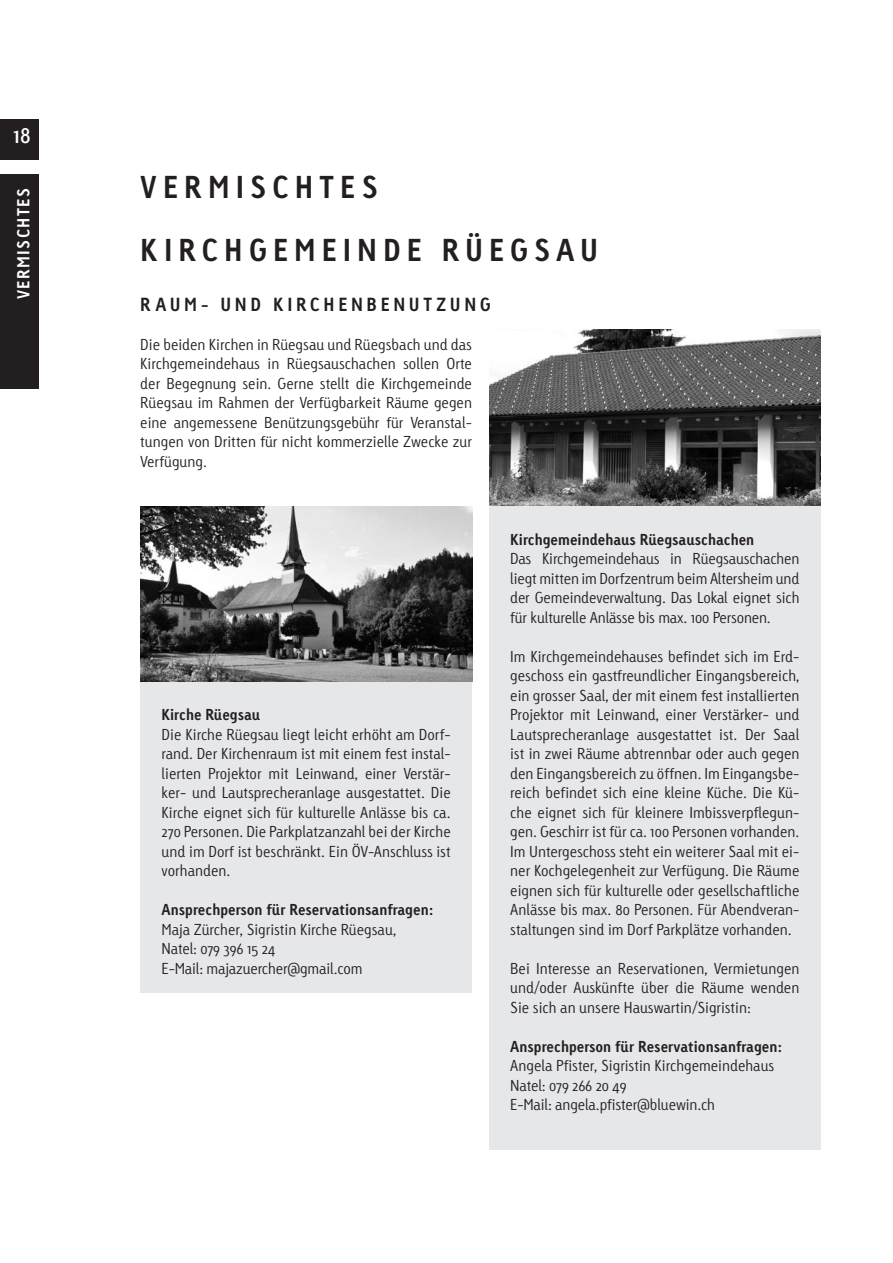
<style>
.page{position:relative;width:893px;height:1263px;background:#fff}
.page>*{position:absolute;margin:0;border:0;box-sizing:border-box;transform-origin:0 0}
.t1{font:700 30px/63px "Linotype Tetria";letter-spacing:.2em;color:#231f20}
.t2{font:22.5px "Linotype Tetria";color:#fff}
.t3{font:700 18px "Linotype Tetria";letter-spacing:.205em;color:#231f20}
.t4{font:700 16.5px "Linotype Tetria";letter-spacing:.09em;color:#fff}
.t5{font:300 15px/19.5px "Linotype Tetria";color:#231f20;text-align:justify}
.t6{font:700 15px "Linotype Tetria";color:#231f20}
</style>
<div class="page">
<div style="left:0;top:119px;width:39px;height:40px;background:#231f20"></div>
<div style="left:0;top:174px;width:39px;height:215px;background:#231f20"></div>
<div style="left:140px;top:642px;width:332px;height:351px;background:#e6e7e9"></div>
<div style="left:489px;top:505px;width:332px;height:644px;background:#e6e7e9"></div>
<img style="left:489px;top:330px;width:332px;height:175px">
<img style="left:140px;top:506px;width:332px;height:176px">
<h2 class="t2" style="left:13px;top:121px;width:19px">18</h2>
<p class="t4" style="left:13px;top:299px;width:113px;rotate:-90deg">VERMISCHTES</p>
<h1 class="t1" style="left:140px;top:156px;width:459px">VERMISCHTES<br>KIRCHGEMEINDE RÜEGSAU</h1>
<p class="t3" style="left:140px;top:293px;width:352px">RAUM- UND KIRCHENBENUTZUNG</p>
<p class="t5" style="left:140px;top:335px;width:333px">Die beiden Kirchen in Rüegsau und Rüegsbach und das Kirchgemeindehaus in Rüegsauschachen sollen Orte der Begegnung sein. Gerne stellt die Kirchgemeinde Rüegsau im Rahmen der Verfügbarkeit Räume gegen eine angemessene Benützungsgebühr für Veranstal&shy;tungen von Dritten für nicht kommerzielle Zwecke zur Verfügung.</p>
<p class="t6" style="left:162px;top:705px;width:100px">Kirche Rüegsau</p>
<p class="t5" style="left:162px;top:725px;width:291px">Die Kirche Rüegsau liegt leicht erhöht am Dorf&shy;rand. Der Kirchenraum ist mit einem fest instal&shy;lierten Projektor mit Leinwand, einer Verstär&shy;ker- und Lautsprecheranlage ausgestattet. Die Kirche eignet sich für kulturelle Anlässe bis ca.<br>270 Personen. Die Parkplatzanzahl bei der Kirche und im Dorf ist beschränkt. Ein ÖV-Anschluss ist vorhanden.</p>
<p class="t6" style="left:162px;top:900px;width:273px">Ansprechperson für Reservationsanfragen:</p>
<p class="t5" style="left:162px;top:920px;width:236px;text-align:left">Maja Zürcher, Sigristin Kirche Rüegsau,<br>Natel: 079 396 15 24<br>E-Mail: majazuercher@gmail.com</p>
<p class="t6" style="left:510px;top:530px;width:246px">Kirchgemeindehaus Rüegsauschachen</p>
<p class="t5" style="left:510px;top:549px;width:291px">Das Kirchgemeindehaus in Rüegsauschachen liegt mitten im Dorfzentrum beim Altersheim und der Gemeindeverwaltung. Das Lokal eignet sich für kulturelle Anlässe bis max. 100 Personen.</p>
<p class="t5" style="left:510px;top:647px;width:291px">Im Kirchgemeindehauses befindet sich im Erd&shy;geschoss ein gastfreundlicher Eingangsbereich, ein grosser Saal, der mit einem fest installierten Projektor mit Leinwand, einer Verstärker- und Lautsprecheranlage ausgestattet ist. Der Saal ist in zwei Räume abtrennbar oder auch gegen den Eingangsbereich zu öffnen. Im Eingangsbe&shy;reich befindet sich eine kleine Küche. Die Kü&shy;che eignet sich für kleinere Imbissverpflegun&shy;gen. Geschirr ist für ca. 100 Personen vorhanden.<br>Im Untergeschoss steht ein weiterer Saal mit ei&shy;ner Kochgelegenheit zur Verfügung. Die Räume eignen sich für kulturelle oder gesellschaftliche Anlässe bis max. 80 Personen. Für Abendveran&shy;staltungen sind im Dorf Parkplätze vorhanden.</p>
<p class="t5" style="left:510px;top:959px;width:291px">Bei Interesse an Reservationen, Vermietungen und/oder Auskünfte über die Räume wenden Sie sich an unsere Hauswartin/Sigristin:</p>
<p class="t6" style="left:510px;top:1037px;width:273px">Ansprechperson für Reservationsanfragen:</p>
<p class="t5" style="left:510px;top:1056px;width:266px;text-align:left">Angela Pfister, Sigristin Kirchgemeindehaus<br>Natel: 079 266 20 49<br>E-Mail: angela.pfister@bluewin.ch</p>
</div>
